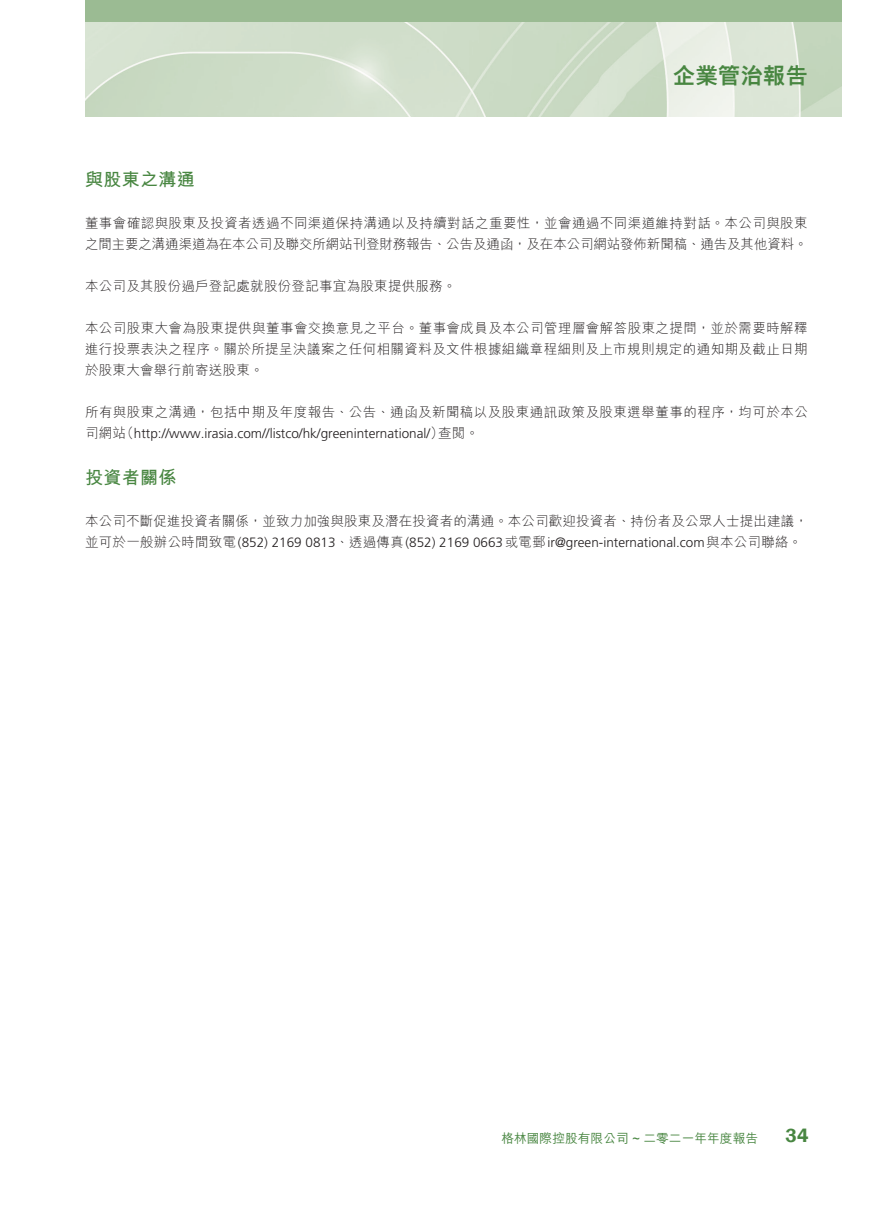
<style>
.page{position:relative;width:893px;height:1212px;background:#fff}
.page>*{position:absolute;margin:0;border:0;box-sizing:border-box;transform-origin:0 0}
.t1{font:800 22.5px "M Hei HK";color:#488641}
.t2{font:600 19.5px "Franklin Gothic";color:#488641}
.t3{font:700 18px "M Hei HK";letter-spacing:.02em;color:#488641}
.t4{font:300 13.5px/21px "M Hei HK";letter-spacing:.02em;color:#231f20}
.t5{font:300 13.5px "Frutiger LT Std";color:#231f20}
.t6{font:500 12.75px "M Hei HK";color:#488641}
.s1{font-family:"M Hei HK"}
</style>
<div class="page">
<img style="left:85px;top:21px;width:757px;height:96px">
<div style="left:85px;top:0;width:757px;height:21px;background:#9bbb93"></div>
<h1 class="t1" style="left:673px;top:64px;width:136px">企業管治報告</h1>
<h3 class="t3" style="left:85px;top:166px;width:111px">與股東之溝通</h3>
<p class="t4" style="left:85px;top:213px;width:724px">董事會確認與股東及投資者透過不同渠道保持溝通以及持續對話之重要性，並會通過不同渠道維持對話。本公司與股東之間主要之溝通渠道為在本公司及聯交所網站刊登財務報告、公告及通函，及在本公司網站發佈新聞稿、通告及其他資料。</p>
<p class="t4" style="left:85px;top:276px;width:373px">本公司及其股份過戶登記處就股份登記事宜為股東提供服務。</p>
<p class="t4" style="left:85px;top:318px;width:724px;text-align:justify">本公司股東大會為股東提供與董事會交換意見之平台。董事會成員及本公司管理層會解答股東之提問，並於需要時解釋進行投票表決之程序。關於所提呈決議案之任何相關資料及文件根據組織章程細則及上市規則規定的通知期及截止日期於股東大會舉行前寄送股東。</p>
<p class="t4" style="left:438px;top:402px;width:371px;text-indent:-353px">所有與股東之溝通，包括中期及年度報告、公告、通函及新聞稿以及股東通訊政策及股東選舉董事的程序，均可於本公查閱。</p>
<p class="t4" style="left:85px;top:423px;width:43px">司網站</p>
<h3 class="t3" style="left:85px;top:465px;width:93px">投資者關係</h3>
<p class="t4" style="left:85px;top:511px;width:724px">本公司不斷促進投資者關係，並致力加強與股東及潛在投資者的溝通。本公司歡迎投資者、持份者及公眾人士提出建議，</p>
<p class="t5" style="left:85px;top:535px;width:719px"><span class="s1">並可於一般辦公時間致電</span>(852) 2169 0813<span class="s1">、透過傳真</span>(852) 2169 0663<span class="s1">或電郵</span>ir@green-international.com<span class="s1">與本公司聯絡。</span></p>
<p class="t5" style="left:120px;top:426px;width:325px"><span class="s1">（</span>http://www.irasia.com//listco/hk/greeninternational <span class="s1">）</span>/</p>
<p class="t6" style="left:501px;top:1129px;width:258px">格林國際控股有限公司 ~ 二零二一年年度報告</p>
<h2 class="t2" style="left:786px;top:1124px;width:24px">34</h2>
</div>
